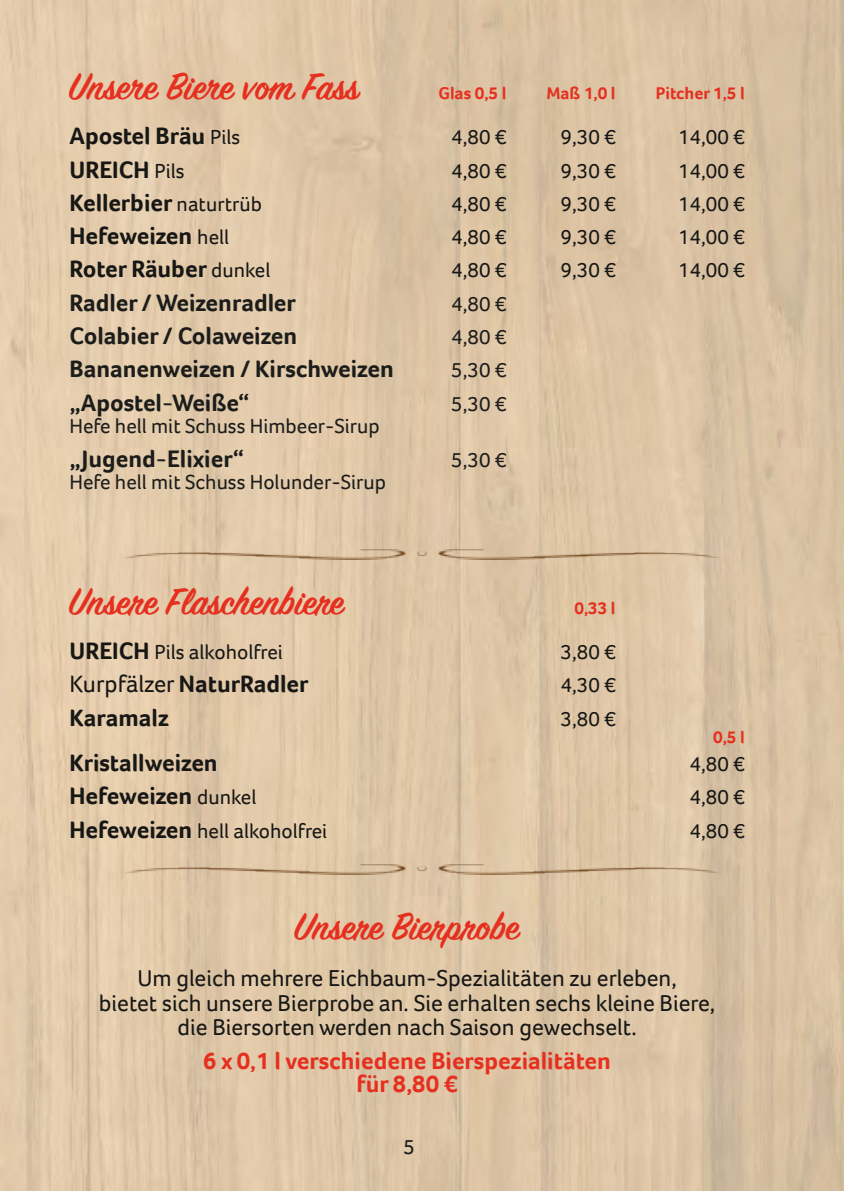
<style>
.page{position:relative;width:844px;height:1191px;background:#fff}
.page>*{position:absolute;margin:0;border:0;box-sizing:border-box;transform-origin:0 0}
.t1{font:600 42px "Sign Painter House Script";color:#e6301f}
.t2{font:700 24.5px "Foco";color:#171715}
.t3{font:700 24.5px "Foco";color:#1c1d1b}
.t4{font:700 24.5px/22.8px "Foco";color:#e6301f;text-align:center}
.t5{font:23.62px/24.5px "Foco";color:#171715;text-align:center}
.t6{font:21px "Foco";color:#171715}
.t7{font:21px "Foco";color:#1c1d1b}
.t8{font:700 17.5px "Foco";color:#e6301f}
.s1{font-weight:400;font-size:21px}
.s2{font-weight:700;font-size:24.5px}
.s3{font-weight:400}
</style>
<div class="page">
<img style="left:0;top:0;width:843px;height:1191px">
<img style="left:124px;top:549px;width:595px;height:10px">
<img style="left:124px;top:864px;width:595px;height:11px">
<h1 class="t1" style="left:69px;top:69px;width:291px">Unsere Biere vom Fass</h1>
<p class="t8" style="left:438px;top:86px;width:69px">Glas 0,5 l</p>
<p class="t8" style="left:546px;top:86px;width:71px">Maß 1,0 l</p>
<p class="t8" style="left:655px;top:86px;width:90px">Pitcher 1,5 l</p>
<p class="t2" style="left:69px;top:127px;width:172px">Apostel Bräu <span class="s1">Pils</span></p>
<p class="t6" style="left:451px;top:129px;width:57px">4,80 €</p>
<p class="t6" style="left:560px;top:129px;width:57px">9,30 €</p>
<p class="t6" style="left:678px;top:129px;width:68px">14,00 €</p>
<p class="t2" style="left:69px;top:160px;width:117px">UREICH <span class="s1">Pils</span></p>
<p class="t6" style="left:451px;top:163px;width:57px">4,80 €</p>
<p class="t6" style="left:560px;top:163px;width:57px">9,30 €</p>
<p class="t6" style="left:678px;top:163px;width:68px">14,00 €</p>
<p class="t2" style="left:69px;top:193px;width:194px">Kellerbier <span class="s1">naturtrüb</span></p>
<p class="t6" style="left:451px;top:196px;width:57px">4,80 €</p>
<p class="t6" style="left:560px;top:196px;width:57px">9,30 €</p>
<p class="t6" style="left:678px;top:196px;width:68px">14,00 €</p>
<p class="t2" style="left:69px;top:227px;width:161px">Hefeweizen <span class="s1">hell</span></p>
<p class="t6" style="left:451px;top:229px;width:57px">4,80 €</p>
<p class="t6" style="left:560px;top:229px;width:57px">9,30 €</p>
<p class="t6" style="left:678px;top:229px;width:68px">14,00 €</p>
<p class="t2" style="left:69px;top:260px;width:202px">Roter Räuber <span class="s1">dunkel</span></p>
<p class="t6" style="left:451px;top:262px;width:57px">4,80 €</p>
<p class="t6" style="left:560px;top:262px;width:57px">9,30 €</p>
<p class="t6" style="left:678px;top:262px;width:68px">14,00 €</p>
<p class="t3" style="left:69px;top:293px;width:228px">Radler / Weizenradler</p>
<p class="t7" style="left:451px;top:296px;width:57px">4,80 €</p>
<p class="t3" style="left:69px;top:326px;width:229px">Colabier / Colaweizen</p>
<p class="t7" style="left:451px;top:329px;width:57px">4,80 €</p>
<p class="t3" style="left:69px;top:360px;width:326px">Bananenweizen / Kirschweizen</p>
<p class="t7" style="left:451px;top:362px;width:57px">5,30 €</p>
<p class="t3" style="left:69px;top:393px;width:181px">„Apostel-Weiße“</p>
<p class="t7" style="left:451px;top:395px;width:57px">5,30 €</p>
<p class="t7" style="left:69px;top:418px;width:312px">Hefe hell mit Schuss Himbeer-Sirup</p>
<p class="t3" style="left:69px;top:449px;width:176px">„Jugend-Elixier“</p>
<p class="t7" style="left:451px;top:451px;width:57px">5,30 €</p>
<p class="t7" style="left:69px;top:474px;width:318px">Hefe hell mit Schuss Holunder-Sirup</p>
<h1 class="t1" style="left:69px;top:584px;width:276px">Unsere Flaschenbiere</h1>
<p class="t8" style="left:574px;top:601px;width:43px">0,33 l</p>
<p class="t6" style="left:69px;top:644px;width:215px"><span class="s2">UREICH</span> Pils alkoholfrei</p>
<p class="t6" style="left:560px;top:644px;width:57px">3,80 €</p>
<p class="t2" style="left:69px;top:675px;width:240px"><span class="s3">Kurpfälzer</span> NaturRadler</p>
<p class="t6" style="left:560px;top:677px;width:57px">4,30 €</p>
<p class="t2" style="left:69px;top:708px;width:101px">Karamalz</p>
<p class="t6" style="left:560px;top:710px;width:57px">3,80 €</p>
<p class="t8" style="left:713px;top:730px;width:33px">0,5 l</p>
<p class="t2" style="left:69px;top:753px;width:150px">Kristallweizen</p>
<p class="t6" style="left:689px;top:756px;width:57px">4,80 €</p>
<p class="t2" style="left:69px;top:787px;width:188px">Hefeweizen <span class="s1">dunkel</span></p>
<p class="t6" style="left:689px;top:789px;width:57px">4,80 €</p>
<p class="t6" style="left:69px;top:822px;width:259px"><span class="s2">Hefeweizen</span> hell alkoholfrei</p>
<p class="t6" style="left:689px;top:822px;width:57px">4,80 €</p>
<h1 class="t1" style="left:295px;top:909px;width:226px">Unsere Bierprobe</h1>
<p class="t5" style="left:99px;top:969px;width:617px">Um gleich mehrere Eichbaum-Spezialitäten zu erleben,<br>bietet sich unsere Bierprobe an. Sie erhalten sechs kleine Biere, die Biersorten werden nach Saison gewechselt.</p>
<p class="t4" style="left:203px;top:1052px;width:409px">6 x 0,1 l verschiedene Bierspezialitäten für 8,80 €</p>
<p class="t6" style="left:403px;top:1139px;width:13px">5</p>
</div>
